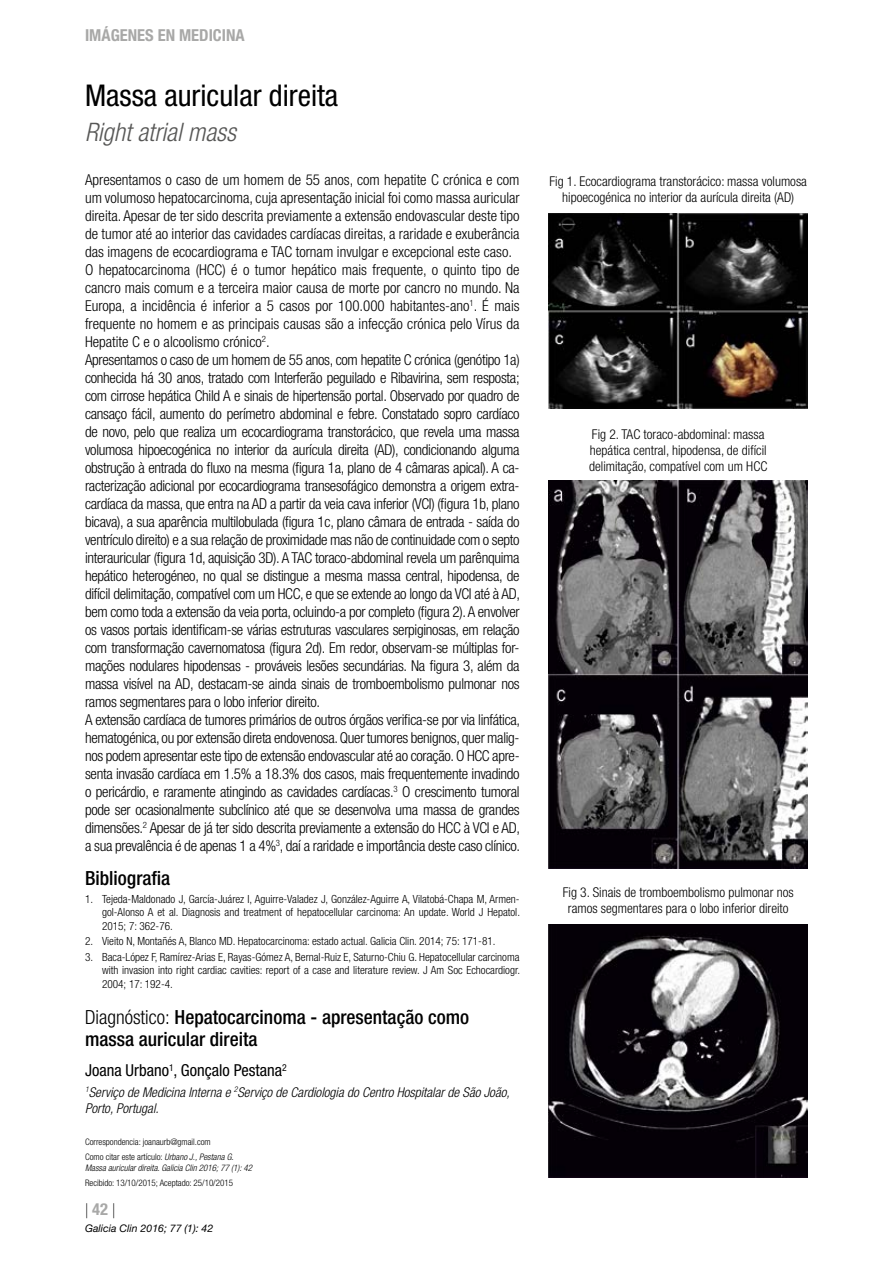
<style>
.page{position:relative;width:893px;height:1263px;background:#fff}
.page>*{position:absolute;margin:0;border:0;box-sizing:border-box;transform-origin:0 0}
.t1{font:condensed 30px "Helvetica Neue LT Std";color:#000}
.t2{font:italic 300 condensed 25.5px "Helvetica Neue LT Std";color:#575756}
.t3{font:500 condensed 19.5px/22.4px "Helvetica Neue LT Std";color:#000}
.t4{font:condensed 16.5px "Helvetica Neue LT Std";color:#000}
.t5{font:700 condensed 16.5px "Helvetica Neue LT Std";color:#a8a8a7}
.t6{font:300 condensed 15px/18px "Helvetica Neue LT Std";letter-spacing:-.02em;color:#000}
.t7{font:100 15px "Helvetica Neue LT Std";color:#000}
.t8{font:300 condensed 13.5px/16.2px "Helvetica Neue LT Std";color:#000;text-align:center}
.t9{font:italic 300 condensed 13.5px/16.2px "Helvetica Neue LT Std";color:#000}
.t10{font:300 condensed 11.25px/13.5px "Helvetica Neue LT Std";color:#000;text-align:justify}
.t11{font:italic 10.5px "Helvetica Neue LT Std";color:#000}
.t12{font:300 condensed 9px/15px "Helvetica Neue LT Std";color:#000}
.t13{font:italic 300 condensed 9px "Helvetica Neue LT Std";color:#000}
.s1{font-weight:300}
.s2{font-style:italic}
.s3{font-weight:700;font-stretch:condensed;font-size:16.5px;color:#a8a8a7}
</style>
<div class="page">
<img style="left:549px;top:213px;width:259px;height:196px">
<img style="left:549px;top:481px;width:259px;height:387px">
<img style="left:549px;top:924px;width:259px;height:254px">
<p class="t5" style="left:85px;top:25px;width:161px">IMÁGENES EN MEDICINA</p>
<h1 class="t1" style="left:85px;top:78px;width:255px">Massa auricular direita</h1>
<h2 class="t2" style="left:85px;top:118px;width:153px">Right atrial mass</h2>
<p class="t6" style="left:85px;top:170px;width:437px">Apresentamos o caso de um homem de 55 anos, com hepatite C crónica e com um volumoso hepatocarcinoma, cuja apresentação inicial foi como massa auricular direita. Apesar de ter sido descrita previamente a extensão endovascular deste tipo de tumor até ao interior das cavidades cardíacas direitas, a raridade e exuberância das imagens de ecocardiograma e TAC tornam invulgar e excepcional este caso.<br>O hepatocarcinoma (HCC) é o tumor hepático mais frequente, o quinto tipo de cancro mais comum e a terceira maior causa de morte por cancro no mundo. Na Europa, a incidência é inferior a 5 casos por 100.000 habitantes-ano<sup>1</sup>. É mais frequente no homem e as principais causas são a infecção crónica pelo Vírus da Hepatite C e o alcoolismo crónico<sup>2</sup>.<br>Apresentamos o caso de um homem de 55 anos, com hepatite C crónica (genótipo 1a) conhecida há 30 anos, tratado com Interferão peguilado e Ribavirina, sem resposta; com cirrose hepática Child A e sinais de hipertensão portal. Observado por quadro de cansaço fácil, aumento do perímetro abdominal e febre. Constatado sopro cardíaco de novo, pelo que realiza um ecocardiograma transtorácico, que revela uma massa volumosa hipoecogénica no interior da aurícula direita (AD), condicionando alguma obstrução à entrada do fluxo na mesma (figura 1a, plano de 4 câmaras apical). A ca&shy;racterização adicional por ecocardiograma transesofágico demonstra a origem extra&shy;cardíaca da massa, que entra na AD a partir da veia cava inferior (VCI) (figura 1b, plano bicava), a sua aparência multilobulada (figura 1c, plano câmara de entrada - saída do ventrículo direito) e a sua relação de proximidade mas não de continuidade com o septo interauricular (figura 1d, aquisição 3D). A TAC toraco-abdominal revela um parênquima hepático heterogéneo, no qual se distingue a mesma massa central, hipodensa, de difícil delimitação, compatível com um HCC, e que se extende ao longo da VCI até à AD, bem como toda a extensão da veia porta, ocluindo-a por completo (figura 2). A envolver os vasos portais identificam-se várias estruturas vasculares serpiginosas, em relação com transformação cavernomatosa (figura 2d). Em redor, observam-se múltiplas for&shy;mações nodulares hipodensas - prováveis lesões secundárias. Na figura 3, além da massa visível na AD, destacam-se ainda sinais de tromboembolismo pulmonar nos ramos segmentares para o lobo inferior direito.<br>A extensão cardíaca de tumores primários de outros órgãos verifica-se por via linfática, hematogénica, ou por extensão direta endovenosa. Quer tumores benignos, quer malig&shy;nos podem apresentar este tipo de extensão endovascular até ao coração. O HCC apre&shy;senta invasão cardíaca em 1.5% a 18.3% dos casos, mais frequentemente invadindo o pericárdio, e raramente atingindo as cavidades cardíacas.<sup>3</sup> O crescimento tumoral pode ser ocasionalmente subclínico até que se desenvolva uma massa de grandes dimensões.<sup>2</sup> Apesar de já ter sido descrita previamente a extensão do HCC à VCI e AD, a sua prevalência é de apenas 1 a 4%<sup>3</sup>, daí a raridade e importância deste caso clínico.</p>
<h3 class="t3" style="left:85px;top:866px;width:87px">Bibliografia</h3>
<p class="t10" style="left:102px;top:892px;width:419px;text-indent:-17px">1. Tejeda-Maldonado J, García-Juárez I, Aguirre-Valadez J, González-Aguirre A, Vilatobá-Chapa M, Armen&shy;gol-Alonso A et al. Diagnosis and treatment of hepatocellular carcinoma: An update. World J Hepatol.<br>2015; 7: 362-76.</p>
<p class="t10" style="left:85px;top:934px;width:412px">2. Vieito N, Montañés A, Blanco MD. Hepatocarcinoma: estado actual. Galicia Clin. 2014; 75: 171-81.</p>
<p class="t10" style="left:102px;top:950px;width:419px;text-indent:-17px">3. Baca-López F, Ramírez-Arias E, Rayas-Gómez A, Bernal-Ruiz E, Saturno-Chiu G. Hepatocellular carcinoma with invasion into right cardiac cavities: report of a case and literature review. J Am Soc Echocardiogr.<br>2004; 17: 192-4.</p>
<h3 class="t3" style="left:85px;top:1005px;width:386px"><span class="s1">Diagnóstico:</span> Hepatocarcinoma - apresentação como massa auricular direita</h3>
<p class="t4" style="left:85px;top:1061px;width:203px">Joana Urbano<sup>1</sup>, Gonçalo Pestana<sup>2</sup></p>
<p class="t9" style="left:85px;top:1084px;width:426px"><sup>1</sup>Serviço de Medicina Interna e <sup>2</sup>Serviço de Cardiologia do Centro Hospitalar de São João,<br>Porto, Portugal.</p>
<p class="t12" style="left:85px;top:1134px;width:150px">Correspondencia: joanaurb@gmail.com<br>Como citar este artículo: <span class="s2">Urbano J., Pestana G.</span></p>
<p class="t13" style="left:85px;top:1162px;width:169px">Massa auricular direita. Galicia Clin 2016; 77 (1): 42</p>
<p class="t12" style="left:85px;top:1175px;width:150px">Recibido: 13/10/2015; Aceptado: 25/10/2015</p>
<p class="t7" style="left:85px;top:1201px;width:32px">|<span class="s3">42</span>|</p>
<p class="t11" style="left:85px;top:1222px;width:129px">Galicia Clin 2016; 77 (1): 42</p>
<p class="t8" style="left:549px;top:173px;width:259px">Fig 1. Ecocardiograma transtorácico: massa volumosa hipoecogénica no interior da aurícula direita (AD)</p>
<p class="t8" style="left:589px;top:426px;width:180px;text-align:left">Fig 2. TAC toraco-abdominal: massa hepática central, hipodensa, de difícil delimitação, compatível com um HCC</p>
<p class="t8" style="left:563px;top:884px;width:232px">Fig 3. Sinais de tromboembolismo pulmonar nos ramos segmentares para o lobo inferior direito</p>
</div>
